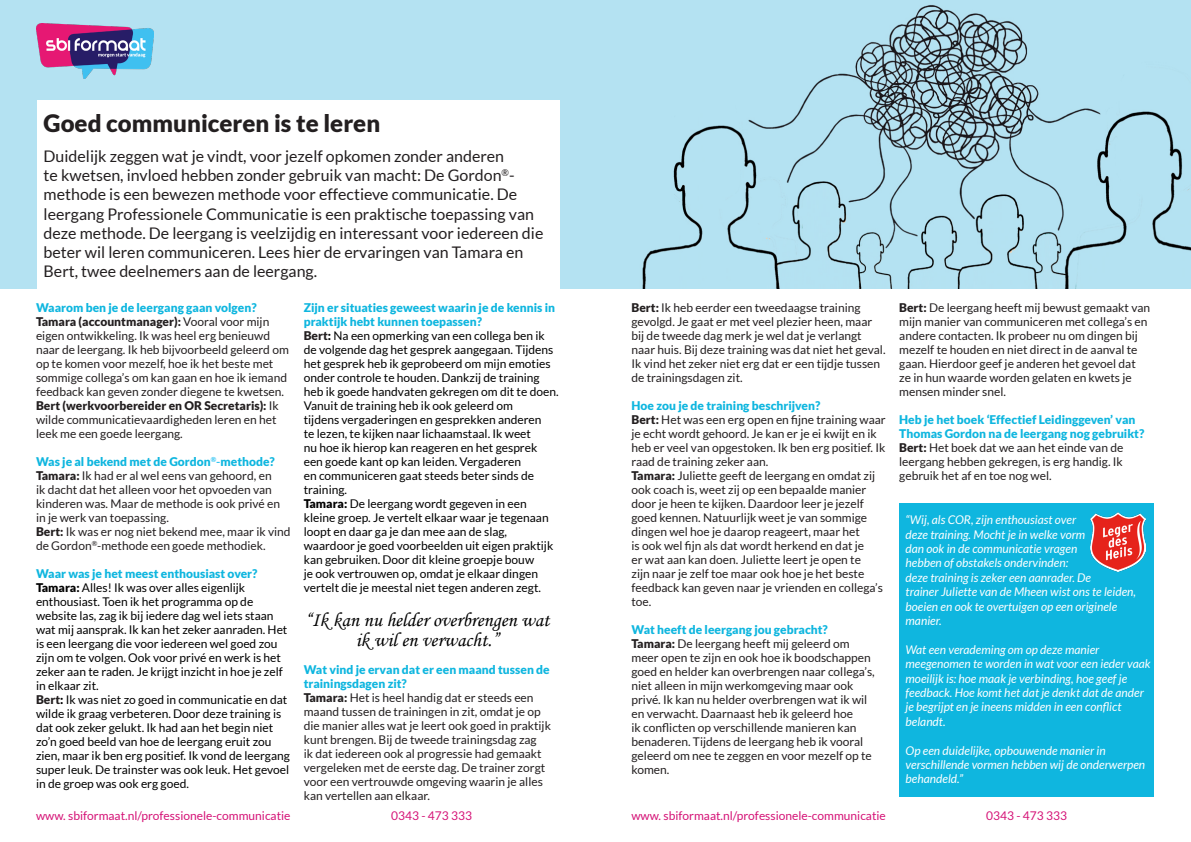
<style>
.page{position:relative;width:1191px;height:842px;background:#fff}
.page>*{position:absolute;margin:0;border:0;box-sizing:border-box;transform-origin:0 0}
.t1{font:900 24px "Lato";color:#231f20}
.t2{font:20px/20px "Monotype Corsiva";color:#000001;text-align:center}
.t3{font:16px/19.2px "Lato";color:#231f20}
.t4{font:12px/14px "Lato";color:#231f20}
.t5{font:12px/14px "Lato";color:#000001}
.t6{font:italic 12px/14.4px "Lato";color:#fff}
.t7{font:900 12px/14px "Lato";color:#0fb6df}
.t8{font:12px "Lato";color:#d51377}
.s1{font-weight:900}
.s2{font-weight:700;color:#34c5f3}
.s3{font-weight:900;color:#231f20}
</style>
<div class="page">
<img style="left:0;top:0;width:1191px;height:289px">
<div style="left:36px;top:100px;width:523px;height:195px;background:#fff"></div>
<div style="left:899px;top:503px;width:255px;height:294px;background:#0fb6df"></div>
<img style="left:1090px;top:512px;width:55px;height:59px">
<img style="left:36px;top:24px;width:117px;height:54px">
<p class="t1" style="left:44px;top:109px;width:338px">Goed communiceren is te leren</p>
<p class="t3" style="left:44px;top:146px;width:501px">Duidelijk zeggen wat je vindt, voor jezelf opkomen zonder anderen<br>te kwetsen, invloed hebben zonder gebruik van macht: De Gordon<sup>®</sup>- methode is een bewezen methode voor effectieve communicatie. De leergang Professionele Communicatie is een praktische toepassing van deze methode. De leergang is veelzijdig en interessant voor iedereen die beter wil leren communiceren. Lees hier de ervaringen van Tamara en Bert, twee deelnemers aan de leergang.</p>
<p class="t7" style="left:36px;top:300px;width:222px">Waarom ben je de leergang gaan volgen?</p>
<p class="t4" style="left:36px;top:314px;width:254px"><span class="s1">Tamara (accountmanager):</span> Vooral voor mijn eigen ontwikkeling. Ik was heel erg benieuwd naar de leergang. Ik heb bijvoorbeeld geleerd om op te komen voor mezelf, hoe ik het beste met sommige collega’s om kan gaan en hoe ik iemand feedback kan geven zonder diegene te kwetsen.</p>
<p class="t4" style="left:36px;top:398px;width:244px"><span class="s1">Bert (werkvoorbereider en OR Secretaris):</span> Ik wilde communicatievaardigheden leren en het leek me een goede leergang.</p>
<p class="t7" style="left:36px;top:454px;width:240px">Was je al bekend met de Gordon<sup>®</sup><span class="s2">-</span>methode?</p>
<p class="t4" style="left:36px;top:468px;width:246px"><span class="s1">Tamara:</span> Ik had er al wel eens van gehoord, en ik dacht dat het alleen voor het opvoeden van kinderen was. Maar de methode is ook privé en in je werk van toepassing.</p>
<p class="t4" style="left:36px;top:524px;width:256px"><span class="s1">Bert:</span> Ik was er nog niet bekend mee, maar ik vind de Gordon<sup>®</sup>-methode een goede methodiek.</p>
<p class="t7" style="left:36px;top:566px;width:223px">Waar was je het meest enthousiast over?</p>
<p class="t5" style="left:36px;top:580px;width:253px"><span class="s1">Tamara:</span> Alles! Ik was over alles eigenlijk enthousiast. Toen ik het programma op de website las, zag ik bij iedere dag wel iets staan wat mij aansprak. Ik kan het zeker aanraden. Het is een leergang die voor iedereen wel goed zou zijn om te volgen. Ook voor privé en werk is het zeker aan te raden. Je krijgt inzicht in hoe je zelf in elkaar zit.</p>
<p class="t5" style="left:36px;top:692px;width:255px"><span class="s3">Bert</span><span class="s1">:</span> Ik was niet zo goed in communicatie en dat wilde ik graag verbeteren. Door deze training is dat ook zeker gelukt. Ik had aan het begin niet zo’n goed beeld van hoe de leergang eruit zou zien, maar ik ben erg positief. Ik vond de leergang super leuk. De trainster was ook leuk. Het gevoel in de groep was ook erg goed.</p>
<p class="t7" style="left:304px;top:300px;width:253px">Zijn er situaties geweest waarin je de kennis in praktijk hebt kunnen toepassen?</p>
<p class="t5" style="left:304px;top:328px;width:256px"><span class="s3">Bert</span><span class="s1">:</span> Na een opmerking van een collega ben ik de volgende dag het gesprek aangegaan. Tijdens het gesprek heb ik geprobeerd om mijn emoties onder controle te houden. Dankzij de training heb ik goede handvaten gekregen om dit te doen.</p>
<p class="t5" style="left:304px;top:398px;width:239px">Vanuit de training heb ik ook geleerd om tijdens vergaderingen en gesprekken anderen te lezen, te kijken naar lichaamstaal. Ik weet nu hoe ik hierop kan reageren en het gesprek een goede kant op kan leiden. Vergaderen<br>en communiceren gaat steeds beter sinds de training.</p>
<p class="t5" style="left:304px;top:496px;width:251px"><span class="s1">Tamara:</span> De leergang wordt gegeven in een kleine groep. Je vertelt elkaar waar je tegenaan loopt en daar ga je dan mee aan de slag, waardoor je goed voorbeelden uit eigen praktijk kan gebruiken. Door dit kleine groepje bouw<br>je ook vertrouwen op, omdat je elkaar dingen vertelt die je meestal niet tegen anderen zegt.</p>
<p class="t2" style="left:305px;top:609px;width:246px">“Ik kan nu helder overbrengen wat ik wil en verwacht.”</p>
<p class="t7" style="left:304px;top:662px;width:247px">Wat vind je ervan dat er een maand tussen de trainingsdagen zit?</p>
<p class="t4" style="left:304px;top:690px;width:249px"><span class="s1">Tamara:</span> Het is heel handig dat er steeds een maand tussen de trainingen in zit, omdat je op die manier alles wat je leert ook goed in praktijk kunt brengen. Bij de tweede trainingsdag zag<br>ik dat iedereen ook al progressie had gemaakt vergeleken met de eerste dag. De trainer zorgt voor een vertrouwde omgeving waarin je alles kan vertellen aan elkaar.</p>
<p class="t4" style="left:631px;top:300px;width:255px"><span class="s1">Bert:</span> Ik heb eerder een tweedaagse training gevolgd. Je gaat er met veel plezier heen, maar bij de tweede dag merk je wel dat je verlangt naar huis. Bij deze training was dat niet het geval.<br>Ik vind het zeker niet erg dat er een tijdje tussen de trainingsdagen zit.</p>
<p class="t7" style="left:631px;top:398px;width:190px">Hoe zou je de training beschrijven?</p>
<p class="t4" style="left:631px;top:412px;width:256px"><span class="s1">Bert:</span> Het was een erg open en fijne training waar je echt wordt gehoord. Je kan er je ei kwijt en ik heb er veel van opgestoken. Ik ben erg positief. Ik raad de training zeker aan.</p>
<p class="t4" style="left:631px;top:468px;width:253px"><span class="s1">Tamara:</span> Juliette geeft de leergang en omdat zij ook coach is, weet zij op een bepaalde manier door je heen te kijken. Daardoor leer je jezelf goed kennen. Natuurlijk weet je van sommige dingen wel hoe je daarop reageert, maar het<br>is ook wel fijn als dat wordt herkend en dat je<br>er wat aan kan doen. Juliette leert je open te<br>zijn naar je zelf toe maar ook hoe je het beste feedback kan geven naar je vrienden en collega’s toe.</p>
<p class="t7" style="left:631px;top:622px;width:198px">Wat heeft de leergang jou gebracht?</p>
<p class="t4" style="left:631px;top:636px;width:245px"><span class="s1">Tamara:</span> De leergang heeft mij geleerd om meer open te zijn en ook hoe ik boodschappen goed en helder kan overbrengen naar collega’s, niet alleen in mijn werkomgeving maar ook privé. Ik kan nu helder overbrengen wat ik wil en verwacht. Daarnaast heb ik geleerd hoe<br>ik conflicten op verschillende manieren kan benaderen. Tijdens de leergang heb ik vooral geleerd om nee te zeggen en voor mezelf op te komen.</p>
<p class="t4" style="left:899px;top:300px;width:252px"><span class="s1">Bert:</span> De leergang heeft mij bewust gemaakt van mijn manier van communiceren met collega’s en andere contacten. Ik probeer nu om dingen bij mezelf te houden en niet direct in de aanval te gaan. Hierdoor geef je anderen het gevoel dat ze in hun waarde worden gelaten en kwets je mensen minder snel.</p>
<p class="t7" style="left:899px;top:412px;width:247px">Heb je het boek ‘Effectief Leidinggeven’ van<br>Thomas Gordon na de leergang nog gebruikt?</p>
<p class="t4" style="left:899px;top:440px;width:226px;text-align:justify"><span class="s1">Bert:</span> Het boek dat we aan het einde van de leergang hebben gekregen, is erg handig. Ik gebruik het af en toe nog wel.</p>
<p class="t6" style="left:905px;top:513px;width:232px">“Wij, als COR, zijn enthousiast over<br>deze training. Mocht je in welke vorm<br>dan ook in de communicatie vragen<br>hebben of obstakels ondervinden:<br>deze training is zeker een aanrader. De<br>trainer Juliette van de Mheen wist ons te leiden, boeien en ook te overtuigen op een originele manier.</p>
<p class="t6" style="left:905px;top:643px;width:247px">Wat een verademing om op deze manier meegenomen te worden in wat voor een ieder vaak moeilijk is: hoe maak je verbinding, hoe geef je feedback. Hoe komt het dat je denkt dat de ander je begrijpt en je ineens midden in een conflict belandt.</p>
<p class="t6" style="left:905px;top:743px;width:241px">Op een duidelijke, opbouwende manier in verschillende vormen hebben wij de onderwerpen behandeld.”</p>
<p class="t8" style="left:36px;top:809px;width:256px">www. sbiformaat.nl/professionele-communicatie</p>
<p class="t8" style="left:391px;top:809px;width:82px">0343 - 473 333</p>
<p class="t8" style="left:631px;top:809px;width:256px">www. sbiformaat.nl/professionele-communicatie</p>
<p class="t8" style="left:986px;top:809px;width:82px">0343 - 473 333</p>
</div>
